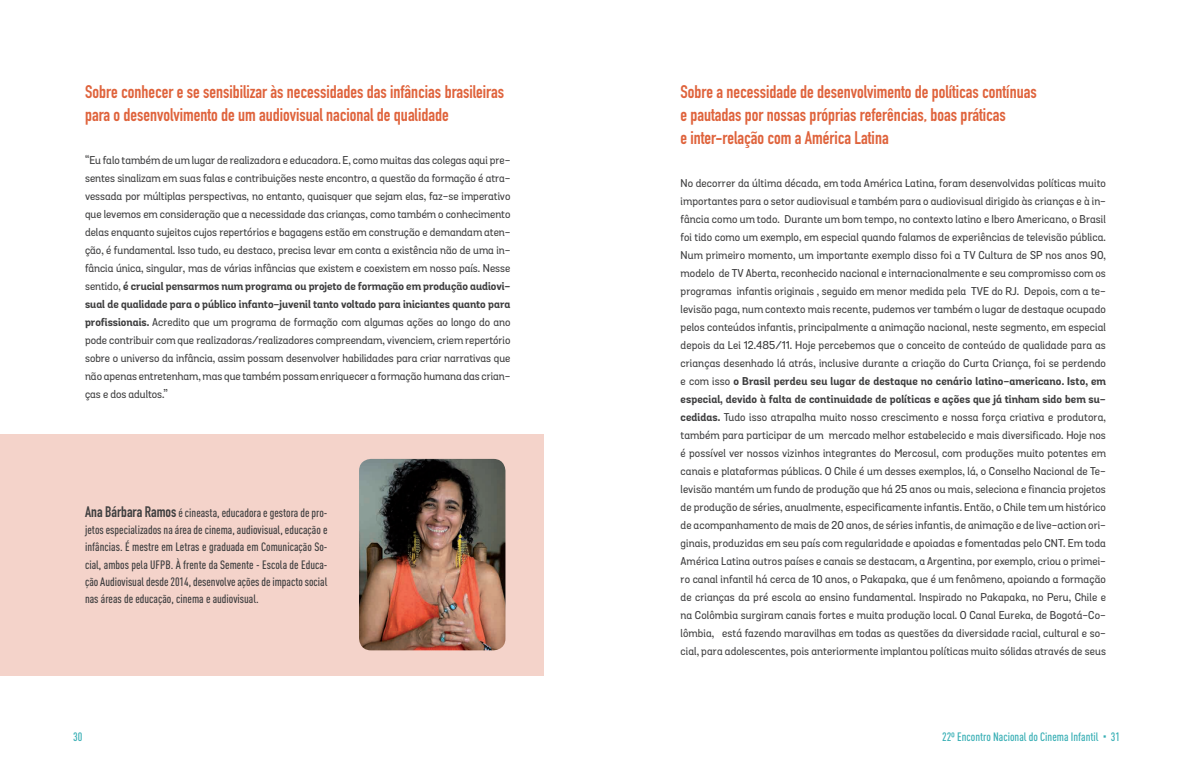
<style>
.page{position:relative;width:1191px;height:766px;background:#fff}
.page>*{position:absolute;margin:0;border:0;box-sizing:border-box;transform-origin:0 0}
.t1{font:700 18px/23px "DIN Condensed";color:#df633c}
.t2{font:500 12px/17px "DIN Cond";color:#3e3e3f;text-align:justify}
.t3{font:500 12px "DIN Cond";color:#36aeb4}
.t4{font:500 11px/18px "Grota Sans Alt Rounded";color:#3e3e3f;text-align:justify}
.s1{font-weight:700}
.s2{font-family:"DIN Condensed";font-weight:700;font-size:15px}
.s3{font-family:"Happy Pumpkin";font-weight:400}
</style>
<div class="page">
<div style="left:0;top:434px;width:543px;height:241px;background:#f4d3ca"></div>
<img style="left:359px;top:459px;width:146px;height:191px">
<h1 class="t1" style="left:85px;top:80px;width:420px">Sobre conhecer e se sensibilizar às necessidades das infâncias brasileiras para o desenvolvimento de um audiovisual nacional de qualidade</h1>
<p class="t4" style="left:85px;top:151px;width:427px">“Eu falo também de um lugar de realizadora e educadora. E, como muitas das colegas aqui pre&shy;sentes sinalizam em suas falas e contribuições neste encontro, a questão da formação é atra&shy;vessada por múltiplas perspectivas, no entanto, quaisquer que sejam elas, faz-se imperativo que levemos em consideração que a necessidade das crianças, como também o conhecimento delas enquanto sujeitos cujos repertórios e bagagens estão em construção e demandam aten&shy;ção, é fundamental. Isso tudo, eu destaco, precisa levar em conta a existência não de uma in&shy;fância única, singular, mas de várias infâncias que existem e coexistem em nosso país. Nesse sentido, <span class="s1">é crucial pensarmos num programa ou projeto de formação em produção audiovi&shy;sual de qualidade para o público infanto-juvenil tanto voltado para iniciantes quanto para profissionais.</span> Acredito que um programa de formação com algumas ações ao longo do ano pode contribuir com que realizadoras/realizadores compreendam, vivenciem, criem repertório sobre o universo da infância, assim possam desenvolver habilidades para criar narrativas que não apenas entretenham, mas que também possam enriquecer a formação humana das crian&shy;ças e dos adultos.”</p>
<p class="t2" style="left:85px;top:504px;width:244px"><span class="s2">Ana Bárbara Ramos</span> é cineasta, educadora e gestora de pro&shy;jetos especializados na área de cinema, audiovisual, educação e infâncias. É mestre em Letras e graduada em Comunicação So&shy;cial, ambos pela UFPB. À frente da Semente - Escola de Educa&shy;ção Audiovisual desde 2014, desenvolve ações de impacto social nas áreas de educação, cinema e audiovisual.</p>
<h1 class="t1" style="left:680px;top:80px;width:357px">Sobre a necessidade de desenvolvimento de políticas contínuas e pautadas por nossas próprias referências, boas práticas<br>e inter-relação com a América Latina</h1>
<p class="t4" style="left:680px;top:174px;width:427px">No decorrer da última década, em toda América Latina, foram desenvolvidas políticas muito importantes para o setor audiovisual e também para o audiovisual dirigido às crianças e à in&shy;fância como um todo. Durante um bom tempo, no contexto latino e Ibero Americano, o Brasil foi tido como um exemplo, em especial quando falamos de experiências de televisão pública.<br>Num primeiro momento, um importante exemplo disso foi a TV Cultura de SP nos anos 90, modelo de TV Aberta, reconhecido nacional e internacionalmente e seu compromisso com os programas infantis originais , seguido em menor medida pela TVE do RJ. Depois, com a te&shy;levisão paga, num contexto mais recente, pudemos ver também o lugar de destaque ocupado pelos conteúdos infantis, principalmente a animação nacional, neste segmento, em especial depois da Lei 12.485/11. Hoje percebemos que o conceito de conteúdo de qualidade para as crianças desenhado lá atrás, inclusive durante a criação do Curta Criança, foi se perdendo e com isso <span class="s1">o Brasil perdeu seu lugar de destaque no cenário latino-americano. Isto, em especial, devido à falta de continuidade de políticas e ações que já tinham sido bem su&shy;cedidas.</span> Tudo isso atrapalha muito nosso crescimento e nossa força criativa e produtora, também para participar de um mercado melhor estabelecido e mais diversificado. Hoje nos é possível ver nossos vizinhos integrantes do Mercosul, com produções muito potentes em canais e plataformas públicas. O Chile é um desses exemplos, lá, o Conselho Nacional de Te&shy;levisão mantém um fundo de produção que há 25 anos ou mais, seleciona e financia projetos de produção de séries, anualmente, especificamente infantis. Então, o Chile tem um histórico de acompanhamento de mais de 20 anos, de séries infantis, de animação e de live-action ori&shy;ginais, produzidas em seu país com regularidade e apoiadas e fomentadas pelo CNT. Em toda América Latina outros países e canais se destacam, a Argentina, por exemplo, criou o primei&shy;ro canal infantil há cerca de 10 anos, o Pakapaka, que é um fenômeno, apoiando a formação de crianças da pré escola ao ensino fundamental. Inspirado no Pakapaka, no Peru, Chile e na Colômbia surgiram canais fortes e muita produção local. O Canal Eureka, de Bogotá-Co&shy;lômbia, está fazendo maravilhas em todas as questões da diversidade racial, cultural e so&shy;cial, para adolescentes, pois anteriormente implantou políticas muito sólidas através de seus</p>
<p class="t3" style="left:73px;top:728px;width:11px">30</p>
<p class="t3" style="left:942px;top:729px;width:179px">22º Encontro Nacional do Cinema Infantil <span class="s3">•</span> 31</p>
</div>
